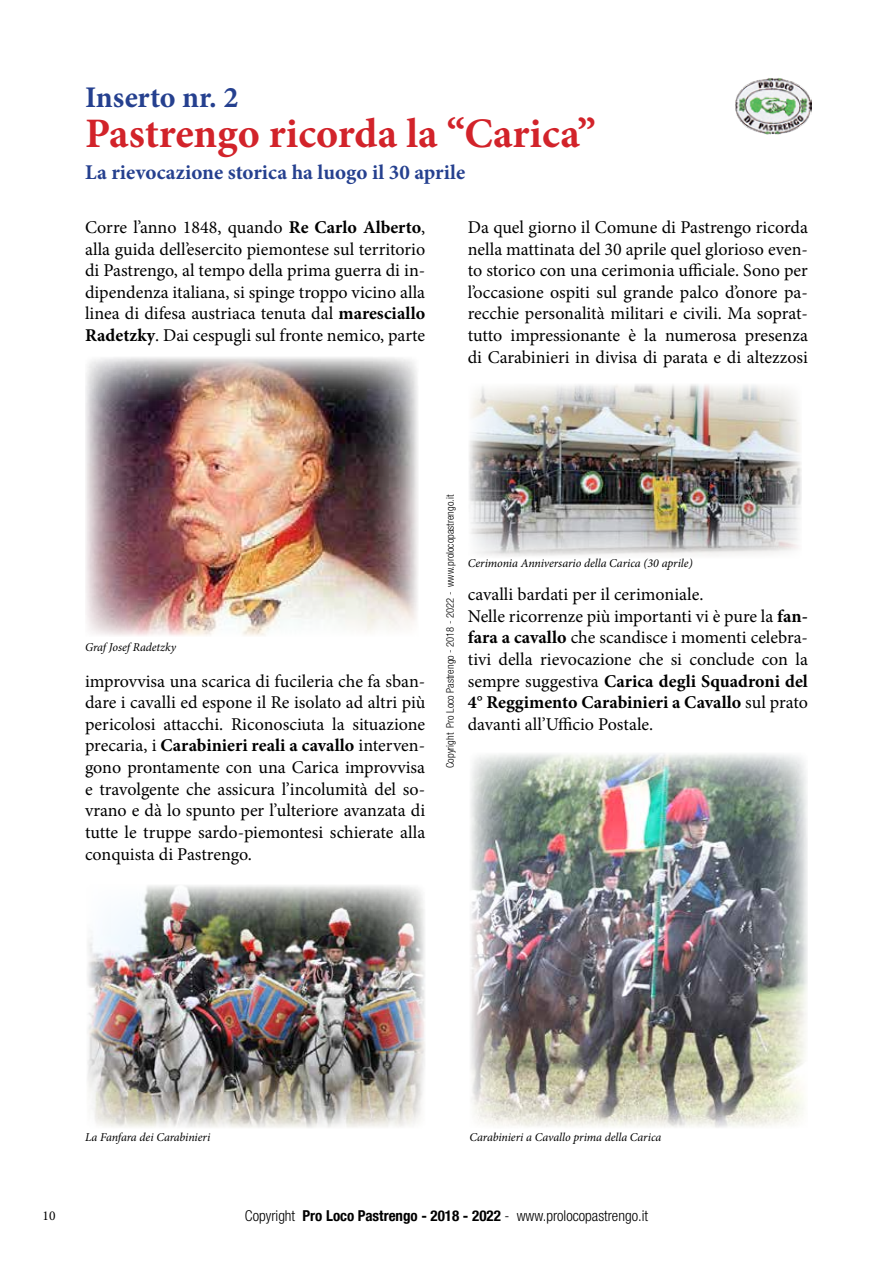
<style>
.page{position:relative;width:893px;height:1263px;background:#fff}
.page>*{position:absolute;margin:0;border:0;box-sizing:border-box;transform-origin:0 0}
.t1{font:700 42px "Minion Pro";color:#d2232a}
.t2{font:700 30px "Minion Pro";color:#25408f}
.t3{font:700 21px "Minion Pro";color:#25408f}
.t4{font:18px/21.6px "Minion Pro";color:#000;text-align:justify}
.t5{font:300 condensed 15px "Helvetica Neue LT Com";color:#000}
.t6{font:13.5px "Minion Pro";color:#000}
.t7{font:italic 12px "Minion Pro";letter-spacing:-.005em;color:#000}
.t8{font:300 condensed 10.5px "Helvetica Neue LT Com";color:#000}
.s1{font-weight:700}
</style>
<div class="page">
<img style="left:85px;top:357px;width:333px;height:279px">
<img style="left:469px;top:384px;width:333px;height:173px">
<img style="left:87px;top:885px;width:338px;height:243px">
<img style="left:470px;top:753px;width:338px;height:375px">
<img style="left:735px;top:78px;width:76px;height:57px">
<h2 class="t2" style="left:85px;top:76px;width:155px">Inserto nr. 2</h2>
<h1 class="t1" style="left:85px;top:104px;width:512px">Pastrengo ricorda la “Carica”</h1>
<p class="t3" style="left:85px;top:157px;width:382px">La rievocazione storica ha luogo il 30 aprile</p>
<p class="t4" style="left:85px;top:217px;width:342px">Corre l’anno 1848, quando <span class="s1">Re Carlo Alberto</span>, alla guida dell’esercito piemontese sul territorio di Pastrengo, al tempo della prima guerra di in&shy;dipendenza italiana, si spinge troppo vicino alla linea di difesa austriaca tenuta dal <span class="s1">maresciallo Radetzky</span>. Dai cespugli sul fronte nemico, parte</p>
<p class="t4" style="left:468px;top:217px;width:342px">Da quel giorno il Comune di Pastrengo ricorda nella mattinata del 30 aprile quel glorioso even&shy;to storico con una cerimonia ufficiale. Sono per l’occasione ospiti sul grande palco d’onore pa&shy;recchie personalità militari e civili. Ma soprat&shy;tutto impressionante è la numerosa presenza di Carabinieri in divisa di parata e di altezzosi</p>
<p class="t7" style="left:85px;top:639px;width:93px">Graf Josef Radetzky</p>
<p class="t4" style="left:85px;top:670px;width:342px">improvvisa una scarica di fucileria che fa sban&shy;dare i cavalli ed espone il Re isolato ad altri più pericolosi attacchi. Riconosciuta la situazione precaria, i <span class="s1">Carabinieri reali a cavallo</span> interven&shy;gono prontamente con una Carica improvvisa e travolgente che assicura l’incolumità del so&shy;vrano e dà lo spunto per l’ulteriore avanzata di tutte le truppe sardo-piemontesi schierate alla conquista di Pastrengo.</p>
<p class="t8" style="left:444px;top:768px;width:275px;rotate:-90deg">Copyright Pro Loco Pastrengo - 2018 - 2022 - www.prolocopastrengo.it</p>
<p class="t7" style="left:468px;top:555px;width:226px">Cerimonia Anniversario della Carica (30 aprile)</p>
<p class="t4" style="left:468px;top:584px;width:342px;text-align:left">cavalli bardati per il cerimoniale.<br>Nelle ricorrenze più importanti vi è pure la <span class="s1">fan&shy;fara a cavallo</span> che scandisce i momenti celebra&shy;tivi della rievocazione che si conclude con la sempre suggestiva <span class="s1">Carica degli Squadroni del 4° Reggimento Carabinieri a Cavallo</span> sul prato davanti all’Ufficio Postale.</p>
<p class="t7" style="left:85px;top:1129px;width:127px">La Fanfara dei Carabinieri</p>
<p class="t7" style="left:470px;top:1129px;width:193px">Carabinieri a Cavallo prima della Carica</p>
<p class="t6" style="left:43px;top:1207px;width:14px">10</p>
<p class="t5" style="left:245px;top:1206px;width:405px">Copyright <span class="s1">Pro Loco Pastrengo - 2018 - 2022</span> - www.prolocopastrengo.it</p>
</div>
